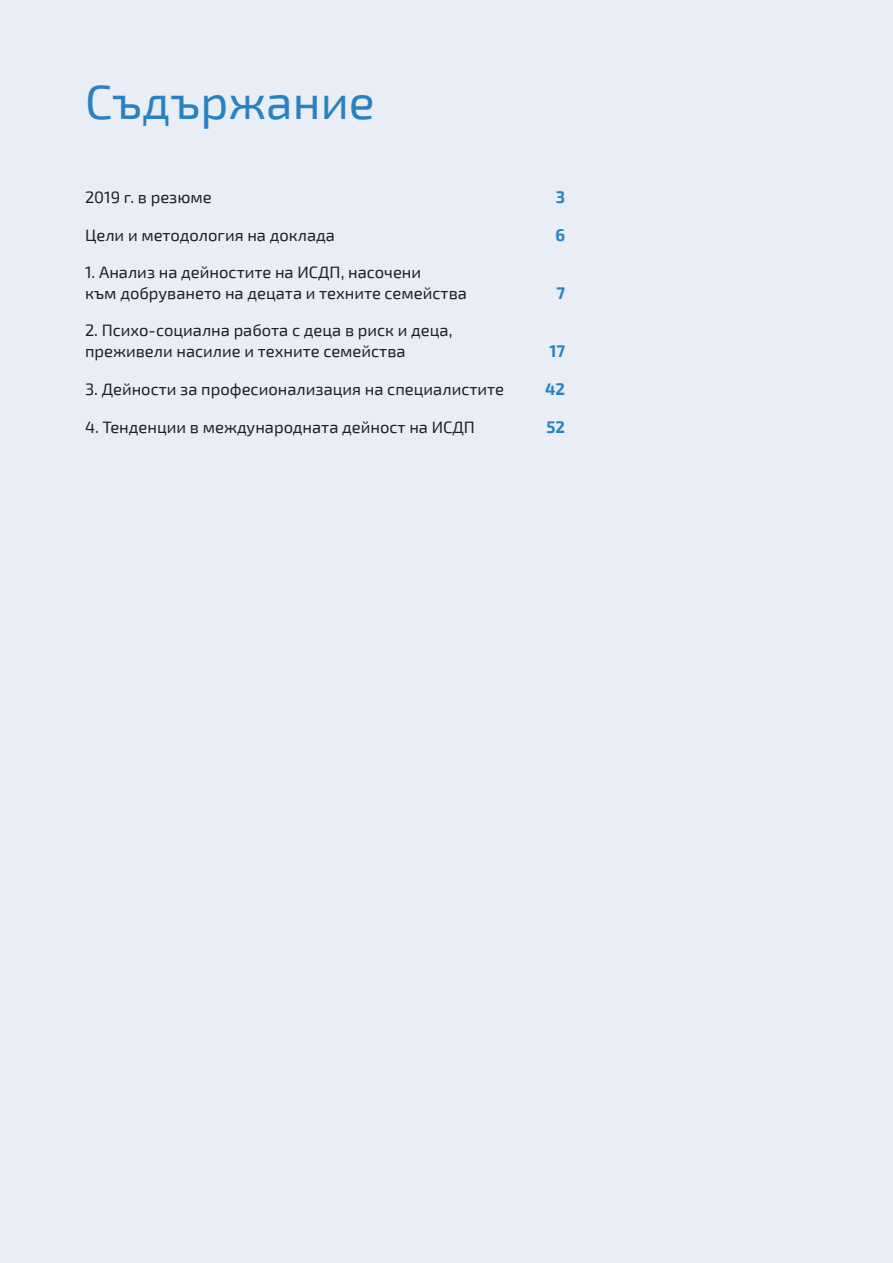
<style>
.page{position:relative;width:893px;height:1263px;background:#e8edf6}
.page>*{position:absolute;margin:0;border:0;box-sizing:border-box;transform-origin:0 0}
.t1{font:48px "Exo 2";color:#2a81c1}
.t2{font:16.5px/21px "Exo 2";color:#231f20}
.t3{font:700 16.5px "Exo 2";color:#2a81c1}
</style>
<div class="page">
<h1 class="t1" style="left:85px;top:74px;width:291px">Съдържание</h1>
<p class="t2" style="left:85px;top:187px;width:128px">2019 г. в резюме</p>
<p class="t3" style="left:556px;top:188px;width:11px">3</p>
<p class="t2" style="left:85px;top:225px;width:251px">Цели и методология на доклада</p>
<p class="t3" style="left:555px;top:226px;width:11px">6</p>
<p class="t2" style="left:85px;top:262px;width:383px">1. Анализ на дейностите на ИСДП, насочени<br>към добруването на децата и техните семейства</p>
<p class="t3" style="left:556px;top:284px;width:10px">7</p>
<p class="t2" style="left:85px;top:320px;width:369px">2. Психо-социална работа с деца в риск и деца, преживели насилие и техните семейства</p>
<p class="t3" style="left:549px;top:341px;width:17px">17</p>
<p class="t2" style="left:85px;top:379px;width:421px">3. Дейности за професионализация на специалистите</p>
<p class="t3" style="left:545px;top:379px;width:22px">42</p>
<p class="t2" style="left:85px;top:417px;width:391px">4. Тенденции в международната дейност на ИСДП</p>
<p class="t3" style="left:546px;top:417px;width:20px">52</p>
</div>
